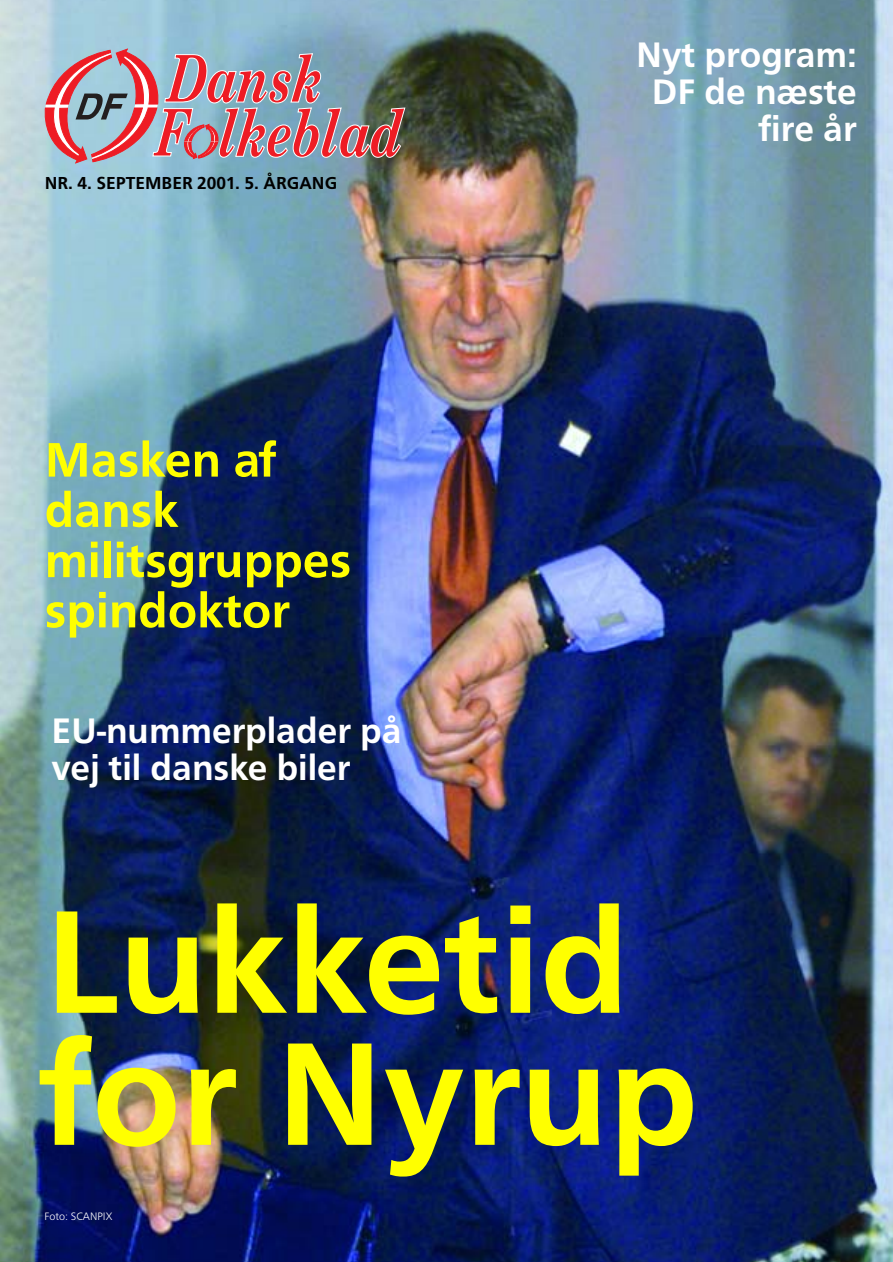
<style>
.page{position:relative;width:893px;height:1262px;background:#fff}
.page>*{position:absolute;margin:0;border:0;box-sizing:border-box;transform-origin:0 0}
.t1{font:151.8px/132px "Frutus T Halvfed";color:#ff0}
.t2{font:50.25px/50.2px "Frutus T Halvfed";color:#ff0}
.t3{font:36.75px/36.8px "Frutus T Halvfed";color:#fff;text-align:right}
.t4{font:18px "Frutus T Halvfed";color:#000}
.t5{font:11.25px "Frutus T Lys";color:#fff}
</style>
<div class="page">
<img style="left:0;top:0;width:892px;height:1261px">
<svg style="left:45px;top:49px;width:360px;height:117px;background:#a98f9b"></svg>
<p class="t4" style="left:45px;top:176px;width:294px">NR. 4. SEPTEMBER 2001. 5. ÅRGANG</p>
<h2 class="t2" style="left:45px;top:439px;width:308px">Masken af dansk militsgruppes spindoktor</h2>
<p class="t3" style="left:51px;top:715px;width:352px;text-align:left">EU-nummerplader på vej til danske biler</p>
<p class="t3" style="left:636px;top:39px;width:222px">Nyt program:<br>DF de næste fire år</p>
<h1 class="t1" style="left:45px;top:908px;width:655px">Lukketid for Nyrup</h1>
<p class="t5" style="left:44px;top:1212px;width:69px">Foto: SCANPIX</p>
</div>
